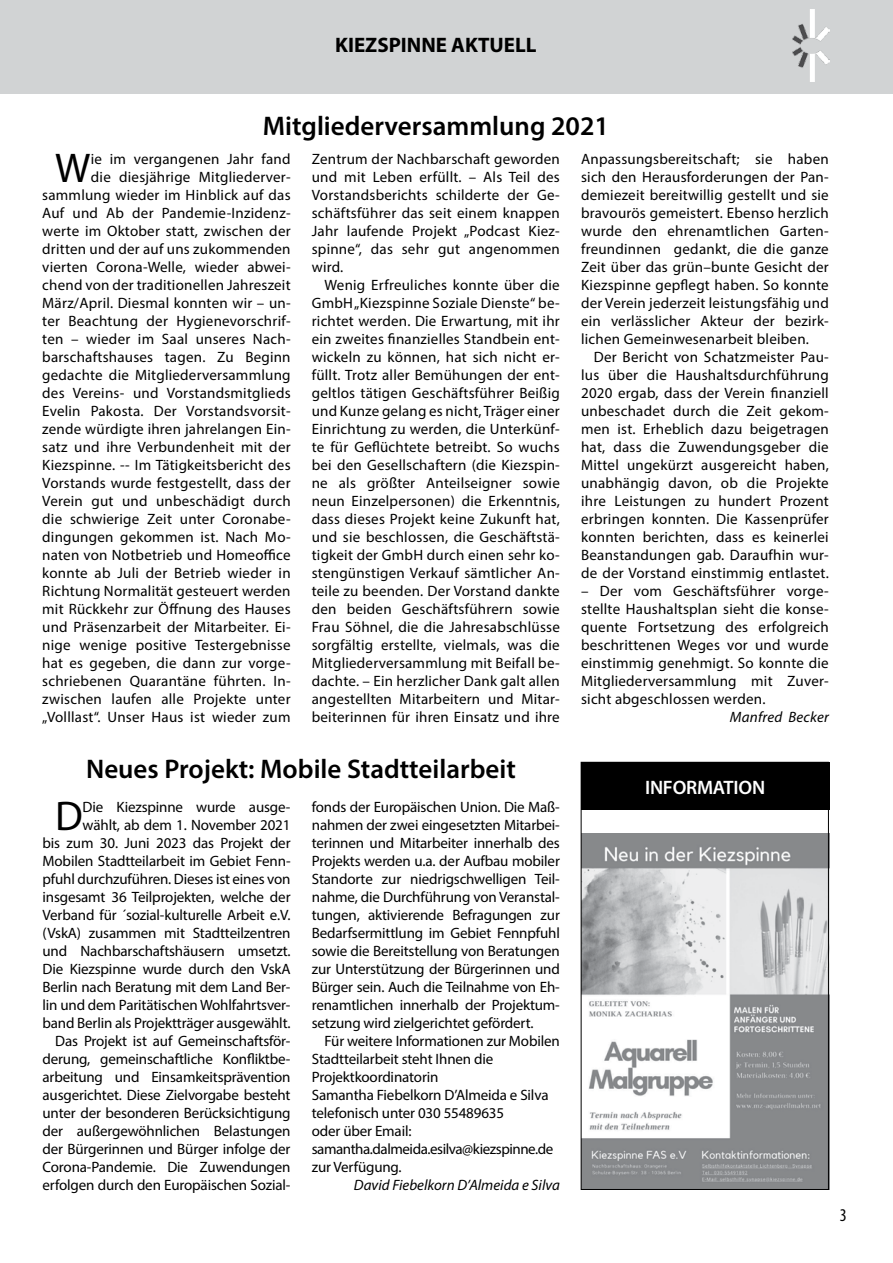
<style>
.page{position:relative;width:893px;height:1263px;background:#fff}
.page>*{position:absolute;margin:0;border:0;box-sizing:border-box;transform-origin:0 0}
.t1{font:41.7px "Myriad Pro";color:#000}
.t2{font:600 27px "Myriad Pro";color:#000}
.t3{font:700 21px "Myriad Pro";color:#000}
.t4{font:600 19.5px "Myriad Pro";letter-spacing:-.01em;color:#fff}
.t5{font:condensed 18px "Myriad Pro";color:#000}
.t6{font:15px/18px "Myriad Pro";letter-spacing:.01em;color:#000;text-align:justify}
.t7{font:15px/18px "Myriad Pro";letter-spacing:-.01em;color:#000;text-align:right}
.t8{font:italic 15px "Myriad Pro";color:#000}
</style>
<div class="page">
<div style="left:0;top:0;width:893px;height:94px;background:#d1d3d4"></div>
<img style="left:793px;top:10px;width:36px;height:72px">
<img style="left:583px;top:834px;width:244px;height:354px">
<div style="left:581px;top:762px;width:248px;height:48px;background:#000"></div>
<h3 class="t3" style="left:335px;top:31px;width:203px">KIEZSPINNE AKTUELL</h3>
<h2 class="t2" style="left:263px;top:108px;width:348px">Mitgliederversammlung 2021</h2>
<p class="t6" style="left:42px;top:149px;width:250px;text-align:right">ie im vergangenen Jahr fand<br>die diesjährige Mitgliederver&shy;sammlung wieder im Hinblick auf das Auf und Ab der Pandemie-Inzidenz&shy;werte im Oktober statt, zwischen der dritten und der auf uns zukommenden vierten Corona-Welle, wieder abwei&shy;chend von der traditionellen Jahreszeit März/April. Diesmal konnten wir – un&shy;ter Beachtung der Hygienevorschrif&shy;ten – wieder im Saal unseres Nach&shy;barschaftshauses tagen. Zu Beginn gedachte die Mitgliederversammlung des Vereins- und Vorstandsmitglieds Evelin Pakosta. Der Vorstandsvorsit&shy;zende würdigte ihren jahrelangen Ein&shy;satz und ihre Verbundenheit mit der Kiezspinne. -- Im Tätigkeitsbericht des Vorstands wurde festgestellt, dass der Verein gut und unbeschädigt durch die schwierige Zeit unter Coronabe&shy;dingungen gekommen ist. Nach Mo&shy;naten von Notbetrieb und Homeoffice konnte ab Juli der Betrieb wieder in Richtung Normalität gesteuert werden mit Rückkehr zur Öffnung des Hauses und Präsenzarbeit der Mitarbeiter. Ei&shy;nige wenige positive Testergebnisse hat es gegeben, die dann zur vorge&shy;schriebenen Quarantäne führten. In&shy;zwischen laufen alle Projekte unter „Volllast“. Unser Haus ist wieder zum</p>
<p class="t6" style="left:312px;top:149px;width:250px">Zentrum der Nachbarschaft geworden und mit Leben erfüllt. – Als Teil des Vorstandsberichts schilderte der Ge&shy;schäftsführer das seit einem knappen Jahr laufende Projekt „Podcast Kiez&shy;spinne“, das sehr gut angenommen wird.</p>
<h1 class="t1" style="left:55px;top:142px;width:37px">W</h1>
<p class="t6" style="left:312px;top:275px;width:250px;text-indent:13px">Wenig Erfreuliches konnte über die GmbH „Kiezspinne Soziale Dienste“ be&shy;richtet werden. Die Erwartung, mit ihr ein zweites finanzielles Standbein ent&shy;wickeln zu können, hat sich nicht er&shy;füllt. Trotz aller Bemühungen der ent&shy;geltlos tätigen Geschäftsführer Beißig und Kunze gelang es nicht, Träger einer Einrichtung zu werden, die Unterkünf&shy;te für Geflüchtete betreibt. So wuchs bei den Gesellschaftern (die Kiezspin&shy;ne als größter Anteilseigner sowie neun Einzelpersonen) die Erkenntnis, dass dieses Projekt keine Zukunft hat, und sie beschlossen, die Geschäftstä&shy;tigkeit der GmbH durch einen sehr ko&shy;stengünstigen Verkauf sämtlicher An&shy;teile zu beenden. Der Vorstand dankte den beiden Geschäftsführern sowie Frau Söhnel, die die Jahresabschlüsse sorgfältig erstellte, vielmals, was die Mitgliederversammlung mit Beifall be&shy;dachte. – Ein herzlicher Dank galt allen angestellten Mitarbeitern und Mitar&shy;beiterinnen für ihren Einsatz und ihre</p>
<p class="t6" style="left:581px;top:149px;width:249px">Anpassungsbereitschaft; sie haben sich den Herausforderungen der Pan&shy;demiezeit bereitwillig gestellt und sie bravourös gemeistert. Ebenso herzlich wurde den ehrenamtlichen Garten&shy;freundinnen gedankt, die die ganze Zeit über das grün–bunte Gesicht der Kiezspinne gepflegt haben. So konnte der Verein jederzeit leistungsfähig und ein verlässlicher Akteur der bezirk&shy;lichen Gemeinwesenarbeit bleiben.</p>
<p class="t6" style="left:581px;top:347px;width:249px;text-indent:13px">Der Bericht von Schatzmeister Pau&shy;lus über die Haushaltsdurchführung 2020 ergab, dass der Verein finanziell unbeschadet durch die Zeit gekom&shy;men ist. Erheblich dazu beigetragen hat, dass die Zuwendungsgeber die Mittel ungekürzt ausgereicht haben, unabhängig davon, ob die Projekte ihre Leistungen zu hundert Prozent erbringen konnten. Die Kassenprüfer konnten berichten, dass es keinerlei Beanstandungen gab. Daraufhin wur&shy;de der Vorstand einstimmig entlastet.</p>
<p class="t6" style="left:581px;top:581px;width:249px">– Der vom Geschäftsführer vorge&shy;stellte Haushaltsplan sieht die konse&shy;quente Fortsetzung des erfolgreich beschrittenen Weges vor und wurde einstimmig genehmigt. So konnte die Mitgliederversammlung mit Zuver&shy;sicht abgeschlossen werden.</p>
<p class="t8" style="left:730px;top:707px;width:100px">Manfred Becker</p>
<h2 class="t2" style="left:86px;top:752px;width:431px">Neues Projekt: Mobile Stadtteilarbeit</h2>
<p class="t7" style="left:43px;top:797px;width:250px">Die Kiezspinne wurde ausge&shy;wählt, ab dem 1. November 2021<br>bis zum 30. Juni 2023 das Projekt der Mobilen Stadtteilarbeit im Gebiet Fenn&shy;pfuhl durchzuführen. Dieses ist eines von insgesamt 36 Teilprojekten, welche der Verband für ´sozial-kulturelle Arbeit e.V. (VskA) zusammen mit Stadtteilzentren und Nachbarschaftshäusern umsetzt.<br>Die Kiezspinne wurde durch den VskA Berlin nach Beratung mit dem Land Ber&shy;lin und dem Paritätischen Wohlfahrtsver&shy;band Berlin als Projektträger ausgewählt.<br>Das Projekt ist auf Gemeinschaftsför&shy;derung, gemeinschaftliche Konfliktbe&shy;arbeitung und Einsamkeitsprävention ausgerichtet. Diese Zielvorgabe besteht unter der besonderen Berücksichtigung der außergewöhnlichen Belastungen der Bürgerinnen und Bürger infolge der Corona-Pandemie. Die Zuwendungen erfolgen durch den Europäischen Sozial-</p>
<h1 class="t1" style="left:55px;top:790px;width:29px">D</h1>
<p class="t6" style="left:312px;top:797px;width:250px">fonds der Europäischen Union. Die Maß&shy;nahmen der zwei eingesetzten Mitarbei&shy;terinnen und Mitarbeiter innerhalb des Projekts werden u.a. der Aufbau mobiler Standorte zur niedrigschwelligen Teil&shy;nahme, die Durchführung von Veranstal&shy;tungen, aktivierende Befragungen zur Bedarfsermittlung im Gebiet Fennpfuhl sowie die Bereitstellung von Beratungen zur Unterstützung der Bürgerinnen und Bürger sein. Auch die Teilnahme von Eh&shy;renamtlichen innerhalb der Projektum&shy;setzung wird zielgerichtet gefördert.</p>
<p class="t7" style="left:312px;top:1031px;width:250px;text-align:left;text-indent:13px">Für weitere Informationen zur Mobilen<br>Stadtteilarbeit steht Ihnen die<br>Projektkoordinatorin<br>Samantha Fiebelkorn D’Almeida e Silva telefonisch unter 030 55489635<br>oder über Email: samantha.dalmeida.esilva@kiezspinne.de zur Verfügung.</p>
<p class="t8" style="left:354px;top:1175px;width:207px">David Fiebelkorn D’Almeida e Silva</p>
<h3 class="t4" style="left:645px;top:775px;width:122px">INFORMATION</h3>
<p class="t5" style="left:840px;top:1204px;width:8px">3</p>
</div>
